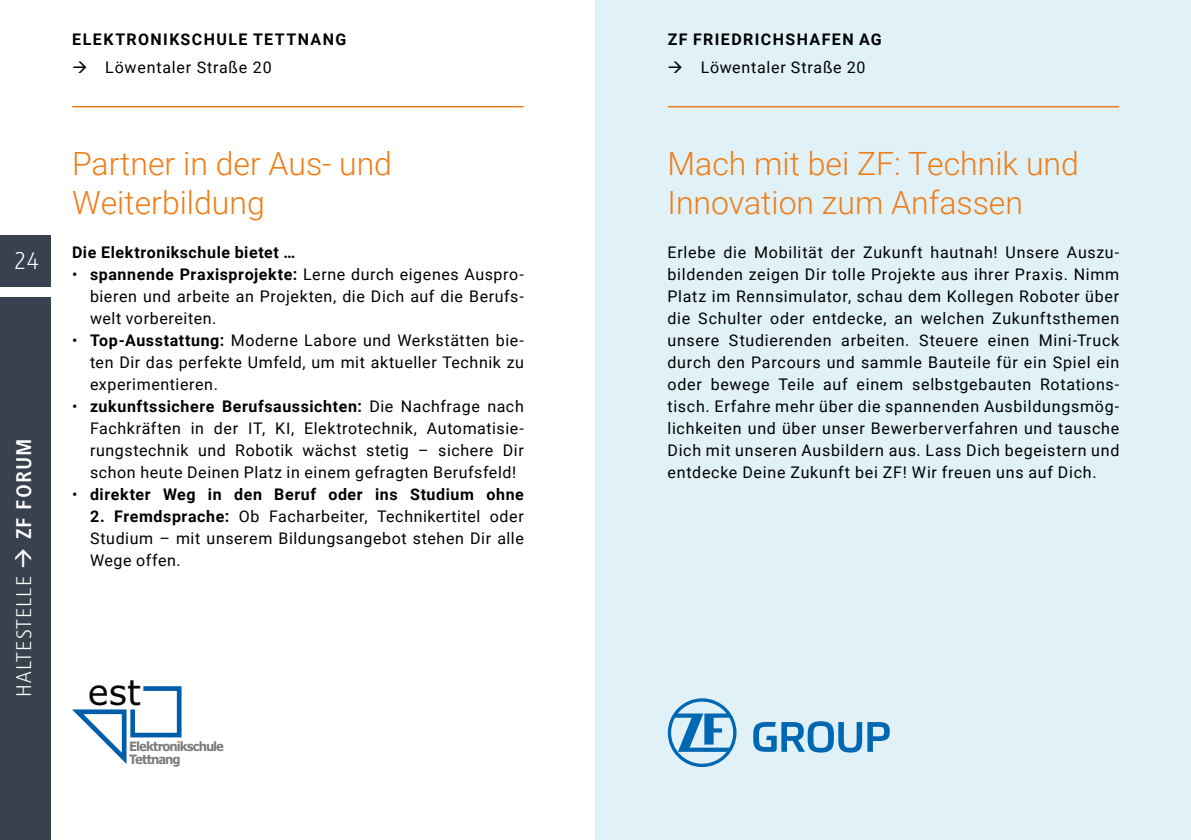
<style>
.page{position:relative;width:1191px;height:840px;background:#fff}
.page>*{position:absolute;margin:0;border:0;box-sizing:border-box;transform-origin:0 0}
.t1{font:35.2px "Verdana";color:#070606}
.t2{font:300 32px/38.4px "Roboto";color:#ef7d17}
.t3{font:300 25.4px "Generis Sans Com";color:#fff}
.t4{font:300 22px "Generis Sans Com";letter-spacing:.05em;color:#fff}
.t5{font:16px/22px "Roboto";letter-spacing:.04em;color:#000;text-align:justify}
.t6{font:700 16px "Roboto";letter-spacing:.04em;color:#000}
.t7{font:700 16px "Roboto";letter-spacing:.09em;color:#000}
.t8{font:700 16px "Roboto";letter-spacing:.085em;color:#000}
.t9{font:700 12.8px/13.2px "Verdana";letter-spacing:-.085em;color:#7c7b7b;scale:.91 1}
.s1{font-weight:700}
.s2{font-weight:400}
</style>
<div class="page">
<div style="left:595px;top:0;width:596px;height:839px;background:#e0f1f7"></div>
<hr style="left:73px;top:106px;width:450px;height:1px;background:#ef7d17">
<div style="left:0;top:297px;width:51px;height:542px;background:#38414e"></div>
<div style="left:0;top:235px;width:51px;height:52px;background:#38414e"></div>
<hr style="left:668px;top:106px;width:450px;height:1px;background:#ef7d17">
<svg style="left:753px;top:721px;width:136px;height:31px"></svg>
<svg style="left:668px;top:698px;width:68px;height:68px"></svg>
<svg style="left:72px;top:686px;width:110px;height:78px"></svg>
<p class="t3" style="left:14px;top:246px;width:26px">24</p>
<p class="t4" style="left:12px;top:696px;width:260px;rotate:-90deg">HALTESTELLE → <span class="s1">ZF FORUM</span></p>
<p class="t7" style="left:72px;top:28px;width:275px">ELEKTRONIKSCHULE TETTNANG</p>
<p class="t5" style="left:72px;top:56px;width:201px">→ Löwentaler Straße 20</p>
<p class="t2" style="left:72px;top:144px;width:321px">Partner in der Aus- und<br>Weiterbildung</p>
<p class="t6" style="left:72px;top:241px;width:225px">Die Elektronikschule bietet …</p>
<p class="t5" style="left:90px;top:262px;width:435px;text-indent:-18px">• <span class="s1">spannende Praxisprojekte:</span> Lerne durch eigenes Auspro&shy;bieren und arbeite an Projekten, die Dich auf die Berufs&shy;welt vorbereiten.</p>
<p class="t5" style="left:90px;top:328px;width:435px;text-indent:-18px">• <span class="s1">Top-Ausstattung:</span> Moderne Labore und Werkstätten bie&shy;ten Dir das perfekte Umfeld, um mit aktueller Technik zu experimentieren.</p>
<p class="t5" style="left:90px;top:394px;width:435px;text-indent:-18px">• <span class="s1">zukunftssichere Berufsaussichten:</span> Die Nachfrage nach Fachkräften in der IT, KI, Elektrotechnik, Automatisie&shy;rungstechnik und Robotik wächst stetig – sichere Dir schon heute Deinen Platz in einem gefragten Berufsfeld!</p>
<p class="t6" style="left:72px;top:483px;width:453px"><span class="s2">•</span> direkter Weg in den Beruf oder ins Studium ohne</p>
<p class="t5" style="left:90px;top:504px;width:435px"><span class="s1">2. Fremdsprache:</span> Ob Facharbeiter, Technikertitel oder Studium – mit unserem Bildungsangebot stehen Dir alle Wege offen.</p>
<p class="t1" style="left:88px;top:668px;width:55px">est</p>
<p class="t9" style="left:129px;top:738px;width:106px">Elektronikschule<br>Tettnang</p>
<p class="t8" style="left:668px;top:28px;width:215px">ZF FRIEDRICHSHAFEN AG</p>
<p class="t5" style="left:667px;top:56px;width:199px">→ Löwentaler Straße 20</p>
<p class="t2" style="left:667px;top:144px;width:413px">Mach mit bei ZF: Technik und<br>Innovation zum Anfassen</p>
<p class="t5" style="left:667px;top:240px;width:453px">Erlebe die Mobilität der Zukunft hautnah! Unsere Auszu&shy;bildenden zeigen Dir tolle Projekte aus ihrer Praxis. Nimm Platz im Rennsimulator, schau dem Kollegen Roboter über die Schulter oder entdecke, an welchen Zukunftsthemen</p>
<p class="t5" style="left:667px;top:328px;width:453px">unsere Studierenden arbeiten. Steuere einen Mini-Truck durch den Parcours und sammle Bauteile für ein Spiel ein oder bewege Teile auf einem selbstgebauten Rotations&shy;tisch. Erfahre mehr über die spannenden Ausbildungsmög&shy;lichkeiten und über unser Bewerberverfahren und tausche Dich mit unseren Ausbildern aus. Lass Dich begeistern und entdecke Deine Zukunft bei ZF! Wir freuen uns auf Dich.</p>
</div>
